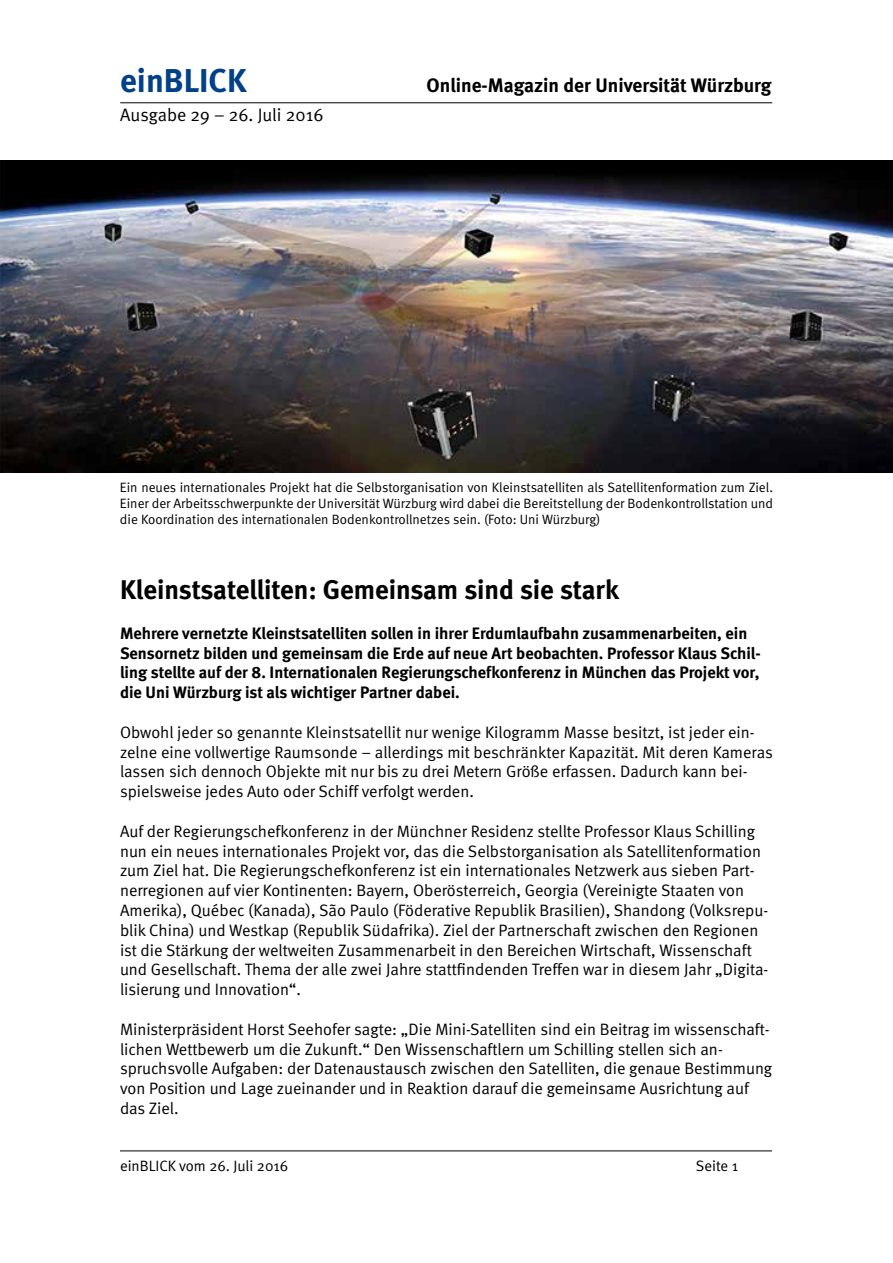
<style>
.page{position:relative;width:893px;height:1263px;background:#fff}
.page>*{position:absolute;margin:0;border:0;box-sizing:border-box;transform-origin:0 0}
.t1{font:700 33px "Meta";color:#004189}
.t2{font:700 27px "Meta";color:#000}
.t3{font:700 19.5px "Meta";color:#000}
.t4{font:18px "Meta Normal";color:#000}
.t5{font:16.5px/19.8px "Meta Normal";color:#000}
.t6{font:700 16.5px/19.8px "Meta";color:#000}
.t7{font:15px "Meta Normal";color:#000}
.t8{font:13.5px/16.2px "Meta Normal";color:#000;text-align:justify}
</style>
<div class="page">
<hr style="left:120px;top:102px;width:652px;height:1px;background:#000">
<hr style="left:120px;top:1150px;width:652px;height:1px;background:#000">
<img style="left:0;top:161px;width:893px;height:311px">
<h1 class="t1" style="left:120px;top:61px;width:128px">einBLICK</h1>
<p class="t3" style="left:427px;top:74px;width:346px">Online-Magazin der Universität Würzburg</p>
<p class="t4" style="left:120px;top:105px;width:205px">Ausgabe 29 – 26. Juli 2016</p>
<p class="t8" style="left:120px;top:479px;width:655px">Ein neues internationales Projekt hat die Selbstorganisation von Kleinstsatelliten als Satellitenformation zum Ziel.<br>Einer der Arbeitsschwerpunkte der Universität Würzburg wird dabei die Bereitstellung der Bodenkontrollstation und die Koordination des internationalen Bodenkontrollnetzes sein. (Foto: Uni Würzburg)</p>
<h2 class="t2" style="left:120px;top:574px;width:500px">Kleinstsatelliten: Gemeinsam sind sie stark</h2>
<p class="t6" style="left:120px;top:623px;width:642px">Mehrere vernetzte Kleinstsatelliten sollen in ihrer Erdumlaufbahn zusammenarbeiten, ein Sensornetz bilden und gemeinsam die Erde auf neue Art beobachten. Professor Klaus Schil&shy;ling stellte auf der 8. Internationalen Regierungschefkonferenz in München das Projekt vor, die Uni Würzburg ist als wichtiger Partner dabei.</p>
<p class="t5" style="left:120px;top:722px;width:654px">Obwohl jeder so genannte Kleinstsatellit nur wenige Kilogramm Masse besitzt, ist jeder ein&shy;zelne eine vollwertige Raumsonde – allerdings mit beschränkter Kapazität. Mit deren Kameras lassen sich dennoch Objekte mit nur bis zu drei Metern Größe erfassen. Dadurch kann bei&shy;spielsweise jedes Auto oder Schiff verfolgt werden.</p>
<p class="t5" style="left:120px;top:821px;width:650px">Auf der Regierungschefkonferenz in der Münchner Residenz stellte Professor Klaus Schilling nun ein neues internationales Projekt vor, das die Selbstorganisation als Satellitenformation zum Ziel hat. Die Regierungschefkonferenz ist ein internationales Netzwerk aus sieben Part&shy;nerregionen auf vier Kontinenten: Bayern, Oberösterreich, Georgia (Vereinigte Staaten von Amerika), Québec (Kanada), São Paulo (Föderative Republik Brasilien), Shandong (Volksrepu&shy;blik China) und Westkap (Republik Südafrika). Ziel der Partnerschaft zwischen den Regionen ist die Stärkung der weltweiten Zusammenarbeit in den Bereichen Wirtschaft, Wissenschaft und Gesellschaft. Thema der alle zwei Jahre stattfindenden Treffen war in diesem Jahr „Digita&shy;lisierung und Innovation“.</p>
<p class="t5" style="left:120px;top:1019px;width:654px">Ministerpräsident Horst Seehofer sagte: „Die Mini-Satelliten sind ein Beitrag im wissenschaft&shy;lichen Wettbewerb um die Zukunft.“ Den Wissenschaftlern um Schilling stellen sich an&shy;spruchsvolle Aufgaben: der Datenaustausch zwischen den Satelliten, die genaue Bestimmung von Position und Lage zueinander und in Reaktion darauf die gemeinsame Ausrichtung auf das Ziel.</p>
<p class="t7" style="left:120px;top:1157px;width:170px">einBLICK vom 26. Juli 2016</p>
<p class="t7" style="left:696px;top:1157px;width:44px">Seite 1</p>
</div>
